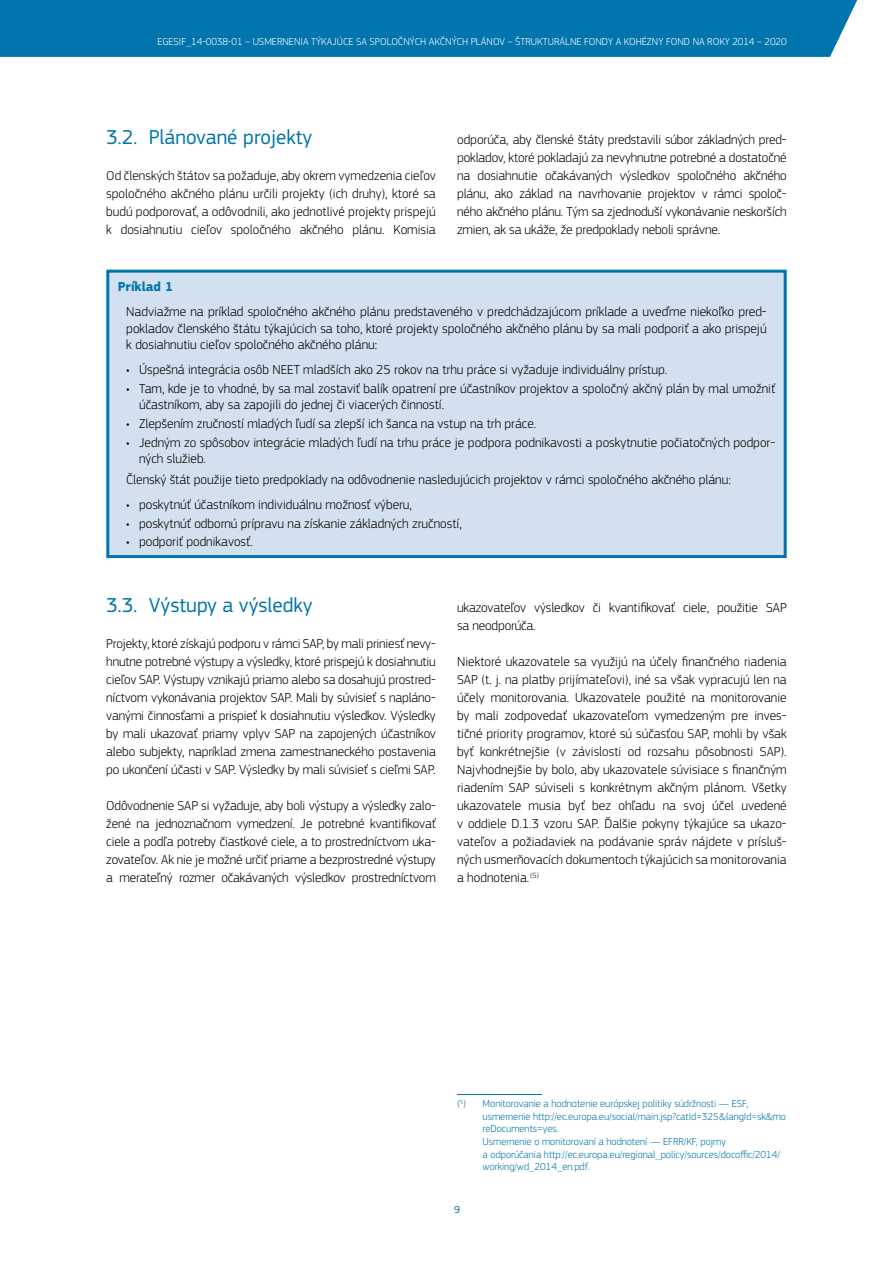
<style>
.page{position:relative;width:893px;height:1263px;background:#fff}
.page>*{position:absolute;margin:0;border:0;box-sizing:border-box;transform-origin:0 0}
.t1{font:21px "EC Square Sans Pro";color:#0074ac}
.Body{font:300 13.5px/18px "EC Square Sans Pro";color:#000;text-align:justify}
.Box_Body{font:300 13.5px/16.5px "EC Square Sans Pro";color:#000;text-align:justify}
.Title_table{font:700 13.5px "EC Square Sans Pro";color:#0074ae}
.t2{font:300 10.5px/12.6px "EC Square Sans Pro";color:#0074ac}
.t3{font:300 10.5px "EC Square Sans Pro";letter-spacing:.005em;color:#fff}
.t4{font:10.5px "EC Square Sans Pro";color:#0074ac}
</style>
<div class="page">
<div style="left:1px;top:0;width:857px;height:57px;background:#0074ac"></div>
<hr style="left:0;top:0;width:1px;height:57px;background:#0074ac">
<div style="left:108px;top:271px;width:677px;height:285px;background:#d3e0ef"></div>
<div style="left:106px;top:270px;width:681px;height:288px;border:3px solid #0074ae"></div>
<hr style="left:457px;top:1094px;width:85px;height:1px;background:#0074ac">
<p class="t3" style="left:157px;top:35px;width:631px">EGESIF_14-0038-01 – USMERNENIA TÝKAJÚCE SA SPOLOČNÝCH AKČNÝCH PLÁNOV – ŠTRUKTURÁLNE FONDY A KOHÉZNY FOND NA ROKY 2014 – 2020</p>
<p class="t1" style="left:106px;top:125px;width:208px">3.2. Plánované projekty</p>
<p class="Body" style="left:106px;top:166px;width:331px">Od členských štátov sa požaduje, aby okrem vymedzenia cieľov spoločného akčného plánu určili projekty (ich druhy), ktoré sa budú podporovať, a odôvodnili, ako jednotlivé projekty prispejú k dosiahnutiu cieľov spoločného akčného plánu. Komisia</p>
<p class="Body" style="left:457px;top:130px;width:331px">odporúča, aby členské štáty predstavili súbor základných pred&shy;pokladov, ktoré pokladajú za nevyhnutne potrebné a dostatočné na dosiahnutie očakávaných výsledkov spoločného akčného plánu, ako základ na navrhovanie projektov v rámci spoloč&shy;ného akčného plánu. Tým sa zjednoduší vykonávanie neskorších zmien, ak sa ukáže, že predpoklady neboli správne.</p>
<h5 class="Title_table" style="left:118px;top:279px;width:57px">Príklad 1</h5>
<p class="Box_Body" style="left:126px;top:303px;width:642px">Nadviažme na príklad spoločného akčného plánu predstaveného v predchádzajúcom príklade a uveďme niekoľko pred&shy;pokladov členského štátu týkajúcich sa toho, ktoré projekty spoločného akčného plánu by sa mali podporiť a ako prispejú k dosiahnutiu cieľov spoločného akčného plánu:</p>
<p class="Body" style="left:126px;top:361px;width:542px">• Úspešná integrácia osôb NEET mladších ako 25 rokov na trhu práce si vyžaduje individuálny prístup.</p>
<p class="Body" style="left:139px;top:380px;width:638px;line-height:16.5px;text-indent:-13px">• Tam, kde je to vhodné, by sa mal zostaviť balík opatrení pre účastníkov projektov a spoločný akčný plán by mal umožniť účastníkom, aby sa zapojili do jednej či viacerých činností.</p>
<p class="Body" style="left:126px;top:414px;width:411px">• Zlepšením zručností mladých ľudí sa zlepší ich šanca na vstup na trh práce.</p>
<p class="Body" style="left:139px;top:434px;width:638px;line-height:16.5px;text-indent:-13px">• Jedným zo spôsobov integrácie mladých ľudí na trhu práce je podpora podnikavosti a poskytnutie počiatočných podpor&shy;ných služieb.</p>
<p class="Box_Body" style="left:126px;top:471px;width:606px">Členský štát použije tieto predpoklady na odôvodnenie nasledujúcich projektov v rámci spoločného akčného plánu:</p>
<p class="Body" style="left:126px;top:495px;width:287px">• poskytnúť účastníkom individuálnu možnosť výberu,</p>
<p class="Body" style="left:126px;top:514px;width:337px">• poskytnúť odbornú prípravu na získanie základných zručností,</p>
<p class="Body" style="left:126px;top:533px;width:128px">• podporiť podnikavosť.</p>
<p class="t1" style="left:106px;top:593px;width:208px">3.3. Výstupy a výsledky</p>
<p class="Body" style="left:106px;top:634px;width:331px">Projekty, ktoré získajú podporu v rámci SAP, by mali priniesť nevy&shy;hnutne potrebné výstupy a výsledky, ktoré prispejú k dosiahnutiu cieľov SAP. Výstupy vznikajú priamo alebo sa dosahujú prostred&shy;níctvom vykonávania projektov SAP. Mali by súvisieť s napláno&shy;vanými činnosťami a prispieť k dosiahnutiu výsledkov. Výsledky by mali ukazovať priamy vplyv SAP na zapojených účastníkov alebo subjekty, napríklad zmena zamestnaneckého postavenia po ukončení účasti v SAP. Výsledky by mali súvisieť s cieľmi SAP.</p>
<p class="Body" style="left:106px;top:796px;width:331px">Odôvodnenie SAP si vyžaduje, aby boli výstupy a výsledky zalo&shy;žené na jednoznačnom vymedzení. Je potrebné kvantifikovať ciele a podľa potreby čiastkové ciele, a to prostredníctvom uka&shy;zovateľov. Ak nie je možné určiť priame a bezprostredné výstupy a merateľný rozmer očakávaných výsledkov prostredníctvom</p>
<p class="Body" style="left:457px;top:598px;width:331px">ukazovateľov výsledkov či kvantifikovať ciele, použitie SAP sa neodporúča.</p>
<p class="Body" style="left:457px;top:652px;width:331px">Niektoré ukazovatele sa využijú na účely finančného riadenia SAP (t. j. na platby prijímateľovi), iné sa však vypracujú len na účely monitorovania. Ukazovatele použité na monitorovanie by mali zodpovedať ukazovateľom vymedzeným pre inves&shy;tičné priority programov, ktoré sú súčasťou SAP, mohli by však byť konkrétnejšie (v závislosti od rozsahu pôsobnosti SAP).<br>Najvhodnejšie by bolo, aby ukazovatele súvisiace s finančným riadením SAP súviseli s konkrétnym akčným plánom. Všetky ukazovatele musia byť bez ohľadu na svoj účel uvedené v oddiele D.1.3 vzoru SAP. Ďalšie pokyny týkajúce sa ukazo&shy;vateľov a požiadaviek na podávanie správ nájdete v prísluš&shy;ných usmerňovacích dokumentoch týkajúcich sa monitorovania a hodnotenia.<sup>(5)</sup></p>
<p class="t2" style="left:483px;top:1097px;width:305px;text-indent:-26px">(<sup>5</sup>) Monitorovanie a hodnotenie európskej politiky súdržnosti — ESF, usmernenie http://ec.europa.eu/social/main.jsp?catId=325&amp;langId=sk&amp;mo reDocuments=yes.<br>Usmernenie o monitorovaní a hodnotení — EFRR/KF, pojmy<br>a odporúčania http://ec.europa.eu/regional_policy/sources/docoffic/2014/ working/wd_2014_en.pdf.</p>
<p class="t4" style="left:454px;top:1203px;width:7px">9</p>
</div>
